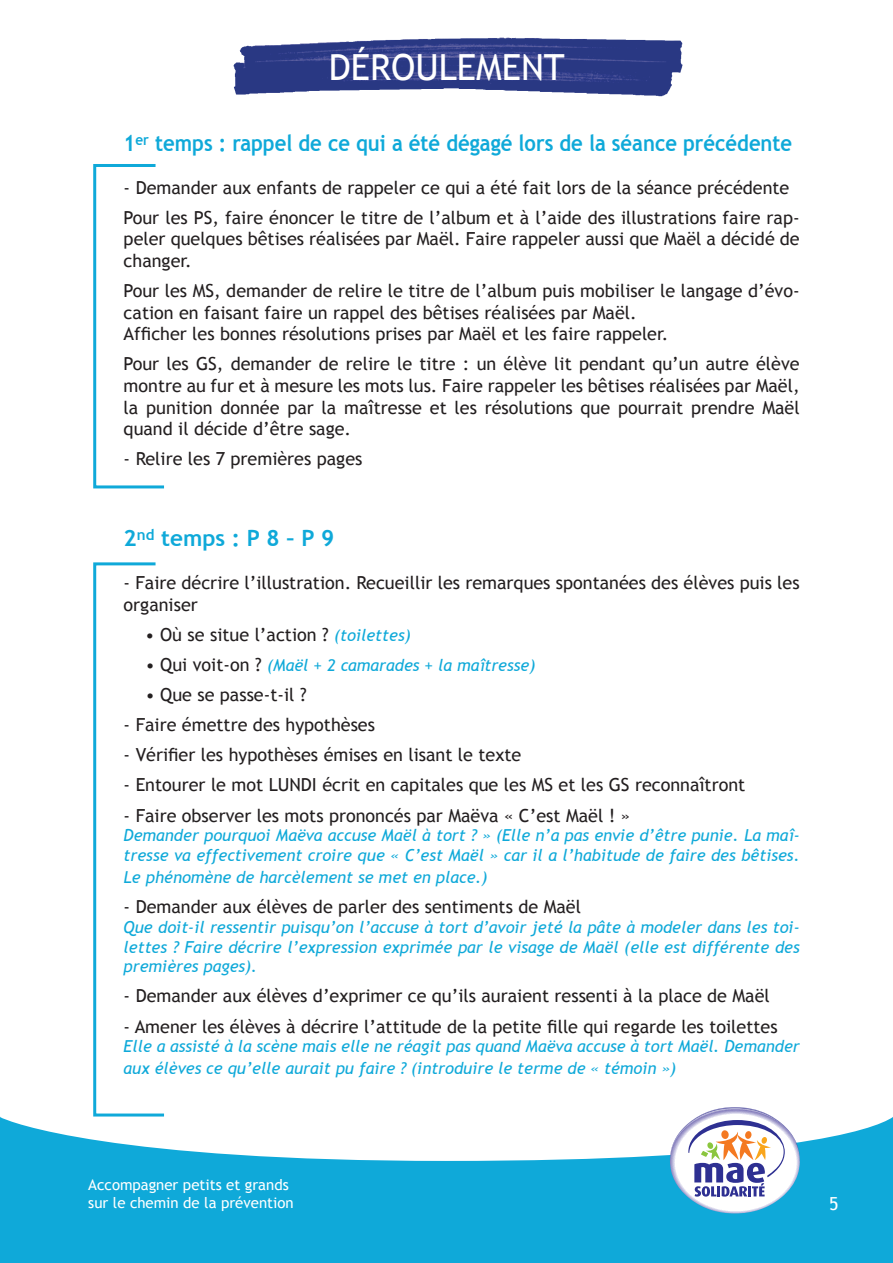
<style>
.page{position:relative;width:893px;height:1263px;background:#fff}
.page>*{position:absolute;margin:0;border:0;box-sizing:border-box;transform-origin:0 0}
.t1{font:36px "Trebuchet MS";color:#fff}
.t2{font:700 22.5px "Trebuchet MS";color:#0fa9d9;scale:.9 1}
.t3{font:700 22.5px "Trebuchet MS";color:#0fa9d9}
.t4{font:18px/21.6px "Trebuchet MS";color:#231f20}
.t5{font:18px "Trebuchet MS";color:#fff}
.t6{font:italic 16.5px/19.8px "Trebuchet MS";color:#0fa9d9}
.t7{font:15px/18px "Trebuchet MS";color:#fff}
.s1{font-style:italic;font-size:16.5px;color:#0fa9d9}
.s2{font-style:normal;font-size:18px;color:#231f20}
</style>
<div class="page">
<svg style="left:0;top:1116px;width:893px;height:147px;fill:#0fa9d9"></svg>
<svg style="left:670px;top:1107px;width:130px;height:106px"></svg>
<svg style="left:93px;top:164px;width:71px;height:325px"></svg>
<svg style="left:92px;top:562px;width:75px;height:556px"></svg>
<img style="left:233px;top:37px;width:450px;height:60px">
<h1 class="t1" style="left:329px;top:46px;width:238px">DÉROULEMENT</h1>
<p class="t2" style="left:124px;top:128px;width:744px">1<sup>er</sup> temps : rappel de ce qui a été dégagé lors de la séance précédente</p>
<p class="t4" style="left:124px;top:173px;width:678px;line-height:30.2px">- Demander aux enfants de rappeler ce qui a été fait lors de la séance précédente<br>Pour les PS, faire énoncer le titre de l’album et à l’aide des illustrations faire rap-</p>
<p class="t4" style="left:124px;top:228px;width:678px">peler quelques bêtises réalisées par Maël. Faire rappeler aussi que Maël a décidé de changer.</p>
<p class="t4" style="left:124px;top:280px;width:678px">Pour les MS, demander de relire le titre de l’album puis mobiliser le langage d’évo&shy;cation en faisant faire un rappel des bêtises réalisées par Maël.<br>Afficher les bonnes résolutions prises par Maël et les faire rappeler.</p>
<p class="t4" style="left:124px;top:353px;width:678px;text-align:justify">Pour les GS, demander de relire le titre : un élève lit pendant qu’un autre élève montre au fur et à mesure les mots lus. Faire rappeler les bêtises réalisées par Maël, la punition donnée par la maîtresse et les résolutions que pourrait prendre Maël quand il décide d’être sage.</p>
<p class="t4" style="left:124px;top:448px;width:240px">- Relire les 7 premières pages</p>
<p class="t3" style="left:124px;top:524px;width:212px">2<sup>nd</sup> temps : P 8 – P 9</p>
<p class="t4" style="left:124px;top:572px;width:678px">- Faire décrire l’illustration. Recueillir les remarques spontanées des élèves puis les organiser</p>
<p class="t4" style="left:145px;top:624px;width:267px">• Où se situe l’action ? <span class="s1">(toilettes)</span></p>
<p class="t6" style="left:145px;top:655px;width:392px"><span class="s2">• Qui voit-on ?</span> (Maël + 2 camarades + la maîtresse)</p>
<p class="t4" style="left:145px;top:684px;width:163px">• Que se passe-t-il ?</p>
<p class="t4" style="left:124px;top:714px;width:253px">- Faire émettre des hypothèses</p>
<p class="t4" style="left:124px;top:744px;width:399px">- Vérifier les hypothèses émises en lisant le texte</p>
<p class="t4" style="left:124px;top:774px;width:623px">- Entourer le mot LUNDI écrit en capitales que les MS et les GS reconnaîtront</p>
<p class="t4" style="left:124px;top:805px;width:508px">- Faire observer les mots prononcés par Maëva « C’est Maël ! »</p>
<p class="t6" style="left:124px;top:826px;width:678px">Demander pourquoi Maëva accuse Maël à tort ? » (Elle n’a pas envie d’être punie. La maî&shy;tresse va effectivement croire que « C’est Maël » car il a l’habitude de faire des bêtises.</p>
<p class="t6" style="left:124px;top:867px;width:365px">Le phénomène de harcèlement se met en place.)</p>
<p class="t4" style="left:124px;top:896px;width:459px">- Demander aux élèves de parler des sentiments de Maël</p>
<p class="t6" style="left:124px;top:917px;width:678px;text-align:justify">Que doit-il ressentir puisqu’on l’accuse à tort d’avoir jeté la pâte à modeler dans les toi&shy;lettes ? Faire décrire l’expression exprimée par le visage de Maël (elle est différente des premières pages).</p>
<p class="t4" style="left:124px;top:985px;width:648px">- Demander aux élèves d’exprimer ce qu’ils auraient ressenti à la place de Maël</p>
<p class="t4" style="left:124px;top:1015px;width:656px">- Amener les élèves à décrire l’attitude de la petite fille qui regarde les toilettes</p>
<p class="t6" style="left:124px;top:1036px;width:678px;line-height:21.6px">Elle a assisté à la scène mais elle ne réagit pas quand Maëva accuse à tort Maël. Demander aux élèves ce qu’elle aurait pu faire ? (introduire le terme de « témoin »)</p>
<p class="t7" style="left:88px;top:1176px;width:207px">Accompagner petits et grands sur le chemin de la prévention</p>
<p class="t5" style="left:829px;top:1192px;width:11px">5</p>
</div>
